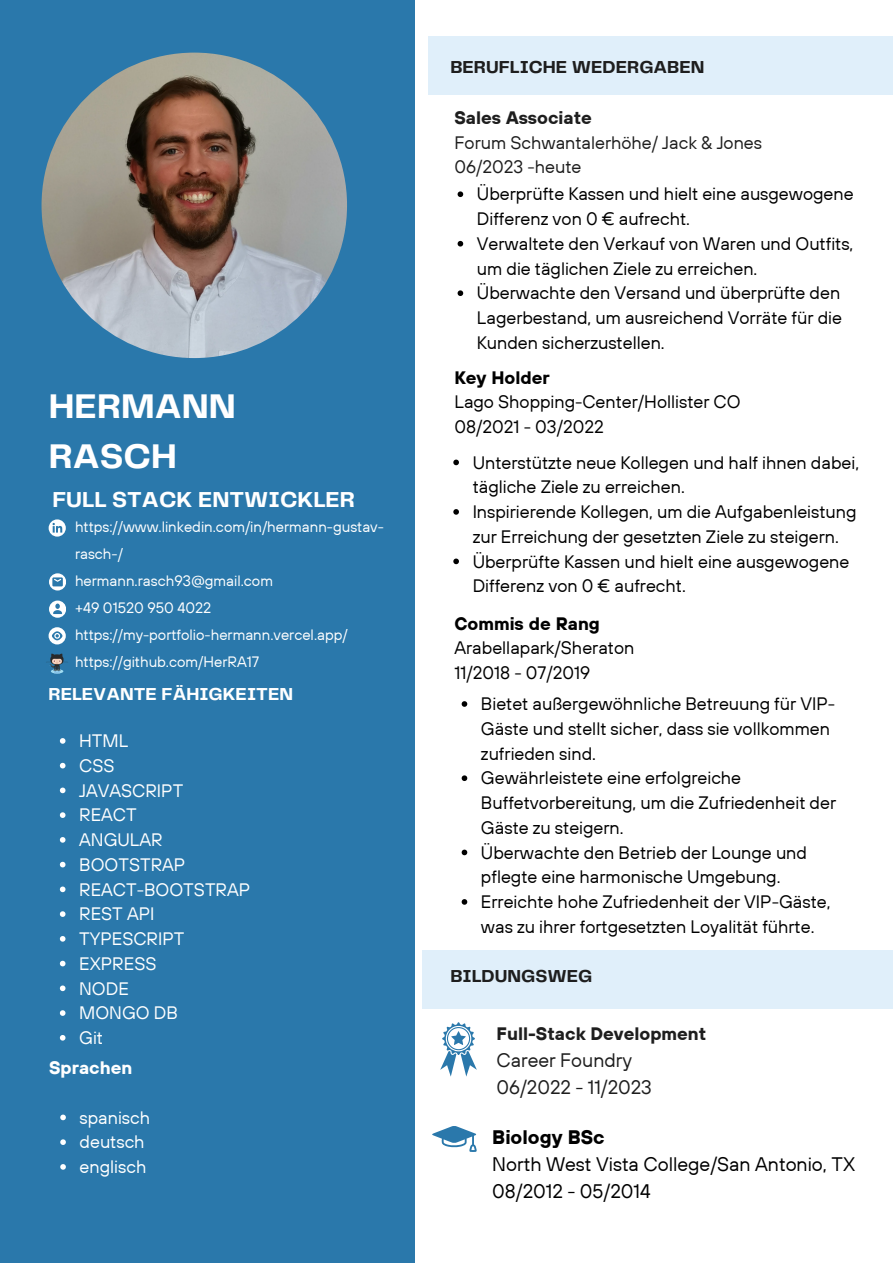
<style>
.page{position:relative;width:893px;height:1264px;background:#fff}
.page>*{position:absolute;margin:0;border:0;box-sizing:border-box;transform-origin:0 0}
.t1{font:700 35.55px/49.5px "Telegraf";color:#fff}
.t2{font:700 22.5px "Telegraf";color:#fff}
.t3{font:19.5px "TT Hoves";color:#000}
.t4{font:19.5px "TT Hoves";color:#1e1e1e}
.t5{font:700 19.5px "TT Hoves";color:#000}
.t6{font:18px/24.8px "TT Hoves";color:#000}
.t7{font:18px "TT Hoves";color:#fff}
.t8{font:18px "TT Hoves";color:#1e1e1e}
.t9{font:700 18px "TT Hoves";color:#1e1e1e}
.t10{font:700 18px "Telegraf";color:#1e1e1e}
.t11{font:700 18px "TT Hoves";color:#000}
.t12{font:700 18px "Telegraf";color:#fff}
.t13{font:700 18px "TT Hoves";color:#fff}
.t14{font:15px/27px "TT Hoves";color:#fff}
</style>
<div class="page">
<div style="left:0;top:0;width:414px;height:1262px;background:#2a78ab"></div>
<img style="left:42px;top:53px;width:305px;height:305px;border-radius:50%">
<div style="left:428px;top:36px;width:464px;height:58px;background:#e0effa"></div>
<div style="left:422px;top:949px;width:470px;height:59px;background:#e0effa"></div>
<svg style="left:432px;top:1126px;width:45px;height:25px"></svg>
<svg style="left:440px;top:1022px;width:37px;height:54px"></svg>
<svg style="left:49px;top:573px;width:17px;height:17px"></svg>
<svg style="left:49px;top:600px;width:17px;height:17px"></svg>
<svg style="left:49px;top:627px;width:16px;height:17px"></svg>
<svg style="left:49px;top:519px;width:16px;height:17px"></svg>
<svg style="left:46px;top:653px;width:22px;height:20px"></svg>
<svg style="left:60px;top:738px;width:5px;height:5px"></svg>
<svg style="left:60px;top:762px;width:5px;height:6px"></svg>
<svg style="left:60px;top:787px;width:5px;height:6px"></svg>
<svg style="left:60px;top:812px;width:5px;height:6px"></svg>
<svg style="left:60px;top:837px;width:5px;height:5px"></svg>
<svg style="left:60px;top:861px;width:5px;height:6px"></svg>
<svg style="left:60px;top:886px;width:5px;height:6px"></svg>
<svg style="left:60px;top:911px;width:5px;height:5px"></svg>
<svg style="left:60px;top:936px;width:5px;height:5px"></svg>
<svg style="left:60px;top:960px;width:5px;height:6px"></svg>
<svg style="left:60px;top:985px;width:5px;height:6px"></svg>
<svg style="left:60px;top:1010px;width:5px;height:5px"></svg>
<svg style="left:60px;top:1035px;width:5px;height:5px"></svg>
<svg style="left:457px;top:191px;width:6px;height:6px"></svg>
<svg style="left:457px;top:241px;width:6px;height:5px"></svg>
<svg style="left:457px;top:290px;width:6px;height:6px"></svg>
<svg style="left:453px;top:459px;width:6px;height:6px"></svg>
<svg style="left:453px;top:509px;width:6px;height:5px"></svg>
<svg style="left:453px;top:558px;width:6px;height:6px"></svg>
<svg style="left:461px;top:701px;width:6px;height:5px"></svg>
<svg style="left:461px;top:775px;width:6px;height:6px"></svg>
<svg style="left:461px;top:849px;width:6px;height:6px"></svg>
<svg style="left:461px;top:899px;width:6px;height:5px"></svg>
<svg style="left:60px;top:1114px;width:6px;height:6px"></svg>
<svg style="left:60px;top:1139px;width:6px;height:5px"></svg>
<svg style="left:60px;top:1164px;width:6px;height:5px"></svg>
<p class="t1" style="left:49px;top:384px;width:188px">HERMANN<br>RASCH</p>
<p class="t2" style="left:52px;top:490px;width:304px">FULL STACK ENTWICKLER</p>
<p class="t14" style="left:75px;top:513px;width:310px">https://www.linkedin.com/in/hermann-gustav&shy;rasch-/</p>
<p class="t14" style="left:75px;top:567px;width:199px">hermann.rasch93@gmail.com</p>
<p class="t14" style="left:75px;top:594px;width:138px">+49 01520 950 4022</p>
<p class="t14" style="left:75px;top:621px;width:274px">https://my-portfolio-hermann.vercel.app/</p>
<p class="t14" style="left:75px;top:648px;width:186px">https://github.com/HerRA17</p>
<p class="t12" style="left:49px;top:686px;width:246px">RELEVANTE FÄHIGKEITEN</p>
<p class="t7" style="left:79px;top:729px;width:51px">HTML</p>
<p class="t7" style="left:79px;top:753px;width:37px">CSS</p>
<p class="t7" style="left:79px;top:778px;width:106px">JAVASCRIPT</p>
<p class="t7" style="left:79px;top:803px;width:59px">REACT</p>
<p class="t7" style="left:79px;top:828px;width:85px">ANGULAR</p>
<p class="t7" style="left:79px;top:852px;width:108px">BOOTSTRAP</p>
<p class="t7" style="left:79px;top:877px;width:172px">REACT-BOOTSTRAP</p>
<p class="t7" style="left:79px;top:902px;width:77px">REST API</p>
<p class="t7" style="left:79px;top:927px;width:107px">TYPESCRIPT</p>
<p class="t7" style="left:79px;top:951px;width:79px">EXPRESS</p>
<p class="t7" style="left:79px;top:976px;width:51px">NODE</p>
<p class="t7" style="left:79px;top:1001px;width:100px">MONGO DB</p>
<p class="t7" style="left:79px;top:1025px;width:25px">Git</p>
<p class="t13" style="left:49px;top:1056px;width:85px">Sprachen</p>
<p class="t7" style="left:80px;top:1105px;width:72px">spanisch</p>
<p class="t7" style="left:80px;top:1130px;width:67px">deutsch</p>
<p class="t7" style="left:80px;top:1155px;width:68px">englisch</p>
<p class="t10" style="left:450px;top:59px;width:255px">BERUFLICHE WEDERGABEN</p>
<p class="t9" style="left:454px;top:106px;width:139px">Sales Associate</p>
<p class="t8" style="left:454px;top:131px;width:309px">Forum Schwantalerhöhe/ Jack &amp; Jones</p>
<p class="t8" style="left:454px;top:155px;width:128px">06/2023 -heute</p>
<p class="t6" style="left:477px;top:181px;width:378px">Überprüfte Kassen und hielt eine ausgewogene<br>Differenz von 0 € aufrecht.</p>
<p class="t6" style="left:477px;top:231px;width:378px">Verwaltete den Verkauf von Waren und Outfits, um die täglichen Ziele zu erreichen.</p>
<p class="t6" style="left:477px;top:280px;width:366px;text-align:justify">Überwachte den Versand und überprüfte den Lagerbestand, um ausreichend Vorräte für die Kunden sicherzustellen.</p>
<p class="t11" style="left:454px;top:365px;width:97px">Key Holder</p>
<p class="t6" style="left:454px;top:389px;width:287px">Lago Shopping-Center/Hollister CO</p>
<p class="t6" style="left:454px;top:414px;width:151px">08/2021 - 03/2022</p>
<p class="t6" style="left:472px;top:449px;width:388px">Unterstützte neue Kollegen und half ihnen dabei, tägliche Ziele zu erreichen.</p>
<p class="t6" style="left:472px;top:499px;width:385px">Inspirierende Kollegen, um die Aufgabenleistung zur Erreichung der gesetzten Ziele zu steigern.</p>
<p class="t6" style="left:472px;top:548px;width:378px">Überprüfte Kassen und hielt eine ausgewogene<br>Differenz von 0 € aufrecht.</p>
<p class="t11" style="left:454px;top:611px;width:147px">Commis de Rang</p>
<p class="t6" style="left:454px;top:635px;width:181px">Arabellapark/Sheraton</p>
<p class="t6" style="left:454px;top:660px;width:137px">11/2018 - 07/2019</p>
<p class="t6" style="left:481px;top:691px;width:356px">Bietet außergewöhnliche Betreuung für VIP-<br>Gäste und stellt sicher, dass sie vollkommen zufrieden sind.</p>
<p class="t6" style="left:481px;top:765px;width:356px">Gewährleistete eine erfolgreiche<br>Buffetvorbereitung, um die Zufriedenheit der<br>Gäste zu steigern.</p>
<p class="t6" style="left:481px;top:839px;width:327px">Überwachte den Betrieb der Lounge und pflegte eine harmonische Umgebung.</p>
<p class="t6" style="left:481px;top:889px;width:351px">Erreichte hohe Zufriedenheit der VIP-Gäste, was zu ihrer fortgesetzten Loyalität führte.</p>
<p class="t10" style="left:450px;top:968px;width:143px">BILDUNGSWEG</p>
<p class="t9" style="left:496px;top:1021px;width:211px">Full-Stack Development</p>
<p class="t4" style="left:496px;top:1047px;width:137px">Career Foundry</p>
<p class="t4" style="left:496px;top:1074px;width:157px">06/2022 - 11/2023</p>
<p class="t5" style="left:492px;top:1124px;width:114px">Biology BSc</p>
<p class="t3" style="left:492px;top:1151px;width:364px">North West Vista College/San Antonio, TX</p>
<p class="t3" style="left:492px;top:1178px;width:160px">08/2012 - 05/2014</p>
</div>
